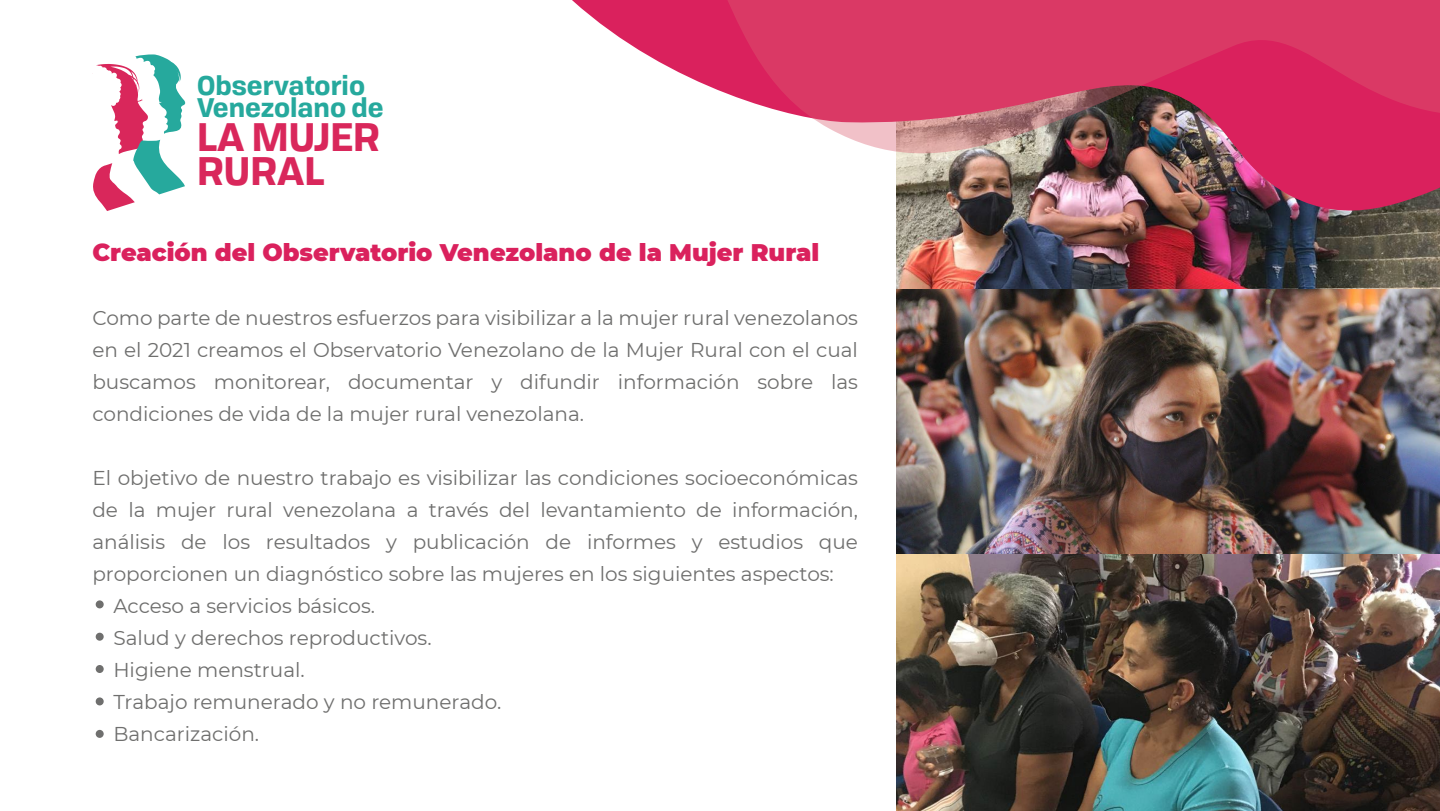
<style>
.page{position:relative;width:1440px;height:811px;background:#fff}
.page>*{position:absolute;margin:0;border:0;box-sizing:border-box;transform-origin:0 0}
.t1{font:700 38.6px/33.6px "Tofino Pro Personal";color:#d9275b}
.t2{font:700 26.2px/22.8px "Tofino Pro Personal";color:#26a99d}
.t3{font:900 24px "Montserrat";color:#da215d}
.t4{font:20px/32px "Montserrat";color:#6f6f6e;text-align:justify}
</style>
<div class="page">
<img style="left:896px;top:254px;width:544px;height:557px">
<img style="left:896px;top:153px;width:544px;height:101px">
<svg style="left:572px;top:0;width:868px;height:153px;fill:#da3965"></svg>
<div style="left:96px;top:600px;width:8px;height:8px;background:#6f6f6e;border-radius:50%"></div>
<div style="left:96px;top:632px;width:8px;height:8px;background:#6f6f6e;border-radius:50%"></div>
<div style="left:96px;top:665px;width:8px;height:8px;background:#6f6f6e;border-radius:50%"></div>
<div style="left:96px;top:697px;width:8px;height:8px;background:#6f6f6e;border-radius:50%"></div>
<div style="left:96px;top:730px;width:8px;height:8px;background:#6f6f6e;border-radius:50%"></div>
<svg style="left:92px;top:54px;width:93px;height:157px"></svg>
<h2 class="t2" style="left:197px;top:72px;width:188px">Observatorio<br>Venezolano de</h2>
<h1 class="t1" style="left:197px;top:117px;width:184px">LA MUJER<br>RURAL</h1>
<p class="t3" style="left:92px;top:234px;width:728px">Creación del Observatorio Venezolano de la Mujer Rural</p>
<p class="t4" style="left:92px;top:301px;width:767px">Como parte de nuestros esfuerzos para visibilizar a la mujer rural venezolanos en el 2021 creamos el Observatorio Venezolano de la Mujer Rural con el cual buscamos monitorear, documentar y difundir información sobre las condiciones de vida de la mujer rural venezolana.</p>
<p class="t4" style="left:92px;top:461px;width:767px">El objetivo de nuestro trabajo es visibilizar las condiciones socioeconómicas</p>
<p class="t4" style="left:92px;top:493px;width:767px">de la mujer rural venezolana a través del levantamiento de información,</p>
<p class="t4" style="left:92px;top:525px;width:767px">análisis de los resultados y publicación de informes y estudios que</p>
<p class="t4" style="left:92px;top:557px;width:743px">proporcionen un diagnóstico sobre las mujeres en los siguientes aspectos:</p>
<p class="t4" style="left:113px;top:589px;width:263px">Acceso a servicios básicos.</p>
<p class="t4" style="left:113px;top:621px;width:320px">Salud y derechos reproductivos.</p>
<p class="t4" style="left:113px;top:653px;width:193px">Higiene menstrual.</p>
<p class="t4" style="left:113px;top:685px;width:389px">Trabajo remunerado y no remunerado.</p>
<p class="t4" style="left:113px;top:717px;width:147px">Bancarización.</p>
</div>
